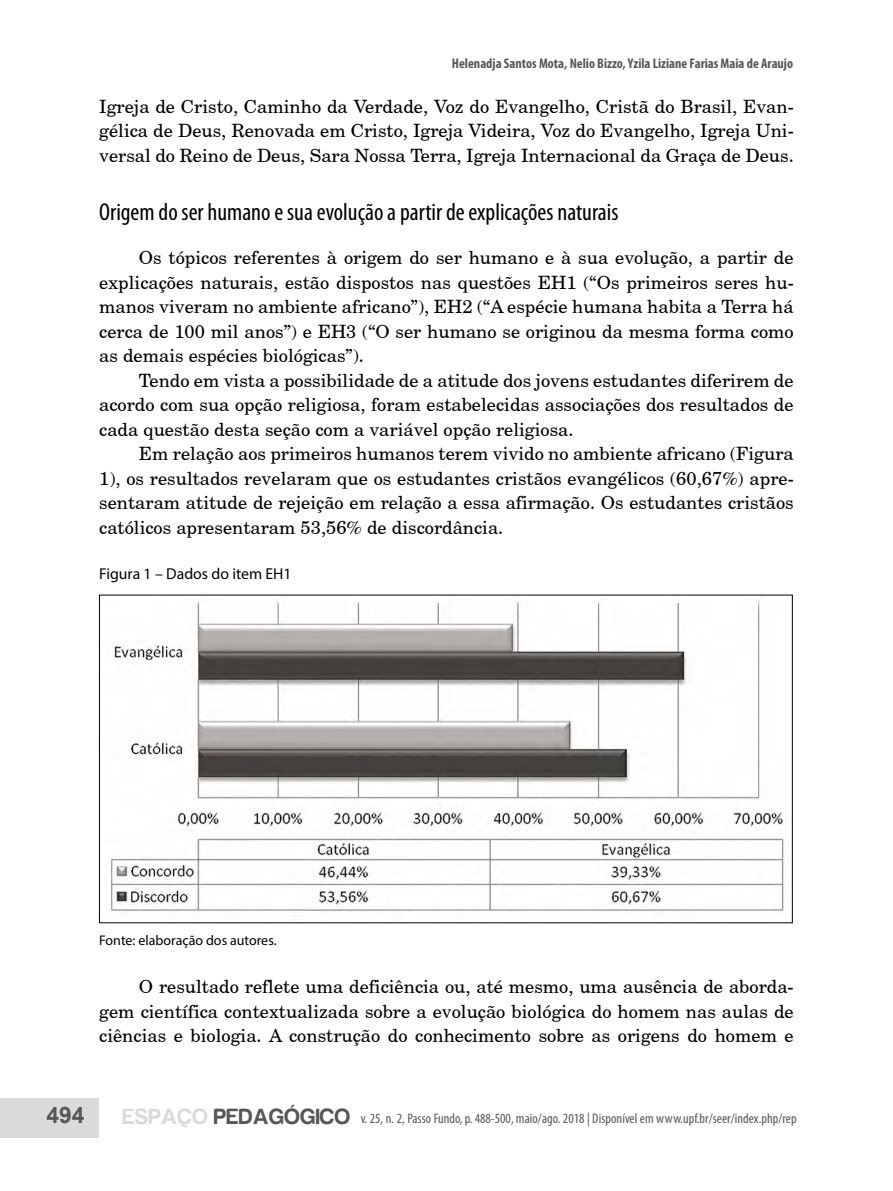
<style>
.page{position:relative;width:893px;height:1191px;background:#fff}
.page>*{position:absolute;margin:0;border:0;box-sizing:border-box;transform-origin:0 0}
.t1{font:condensed 24.5px "Myriad Pro";color:#000}
.t2{font:700 22.75px "Arial";color:#575756}
.t3{font:18.38px/24.5px "New Brunswick Plain";color:#000;text-align:justify}
.t4{font:15.75px "Myriad Pro";color:#000}
.t5{font:condensed 14px "Myriad Pro";letter-spacing:.005em;color:#575756}
.t6{font:700 condensed 14px "Myriad Pro";color:#575756}
.t7{font:14px "Myriad Pro";color:#000}
.s1{font-family:"Harabara";font-stretch:normal;font-size:22.75px;color:#dadada}
.s2{font-family:"Harabara";font-stretch:normal;font-size:22.75px}
</style>
<div class="page">
<div style="left:0;top:1098px;width:99px;height:39px;background:#dadada"></div>
<img style="left:110px;top:600px;width:674px;height:311px">
<p class="t6" style="left:452px;top:54px;width:343px">Helenadja Santos Mota, Nelio Bizzo, Yzila Liziane Farias Maia de Araujo</p>
<p class="t3" style="left:99px;top:93px;width:696px">Igreja de Cristo, Caminho da Verdade, Voz do Evangelho, Cristã do Brasil, Evan&shy;gélica de Deus, Renovada em Cristo, Igreja Videira, Voz do Evangelho, Igreja Uni&shy;versal do Reino de Deus, Sara Nossa Terra, Igreja Internacional da Graça de Deus.</p>
<h1 class="t1" style="left:99px;top:197px;width:521px">Origem do ser humano e sua evolução a partir de explicações naturais</h1>
<p class="t3" style="left:99px;top:245px;width:696px;text-indent:40px">Os tópicos referentes à origem do ser humano e à sua evolução, a partir de explicações naturais, estão dispostos nas questões EH1 (“Os primeiros seres hu&shy;manos viveram no ambiente africano”), EH2 (“A espécie humana habita a Terra há cerca de 100 mil anos”) e EH3 (“O ser humano se originou da mesma forma como as demais espécies biológicas”).</p>
<p class="t3" style="left:99px;top:367px;width:696px;text-indent:40px">Tendo em vista a possibilidade de a atitude dos jovens estudantes diferirem de acordo com sua opção religiosa, foram estabelecidas associações dos resultados de cada questão desta seção com a variável opção religiosa.</p>
<p class="t3" style="left:99px;top:441px;width:696px;text-indent:40px">Em relação aos primeiros humanos terem vivido no ambiente africano (Figura 1), os resultados revelaram que os estudantes cristãos evangélicos (60,67%) apre&shy;sentaram atitude de rejeição em relação a essa afirmação. Os estudantes cristãos católicos apresentaram 53,56% de discordância.</p>
<p class="t4" style="left:99px;top:564px;width:194px">Figura 1 – Dados do item EH1</p>
<p class="t7" style="left:99px;top:931px;width:179px">Fonte: elaboração dos autores.</p>
<p class="t3" style="left:99px;top:974px;width:696px;text-indent:40px">O resultado reflete uma deficiência ou, até mesmo, uma ausência de aborda&shy;gem científica contextualizada sobre a evolução biológica do homem nas aulas de ciências e biologia. A construção do conhecimento sobre as origens do homem e</p>
<p class="t2" style="left:46px;top:1099px;width:39px">494</p>
<p class="t5" style="left:123px;top:1109px;width:675px"><span class="s1">ESPAÇO</span> <span class="s2">PEDAGÓGICO</span> v. 25, n. 2, Passo Fundo, p. 488-500, maio/ago. 2018 | Disponível em www.upf.br/seer/index.php/rep</p>
</div>
